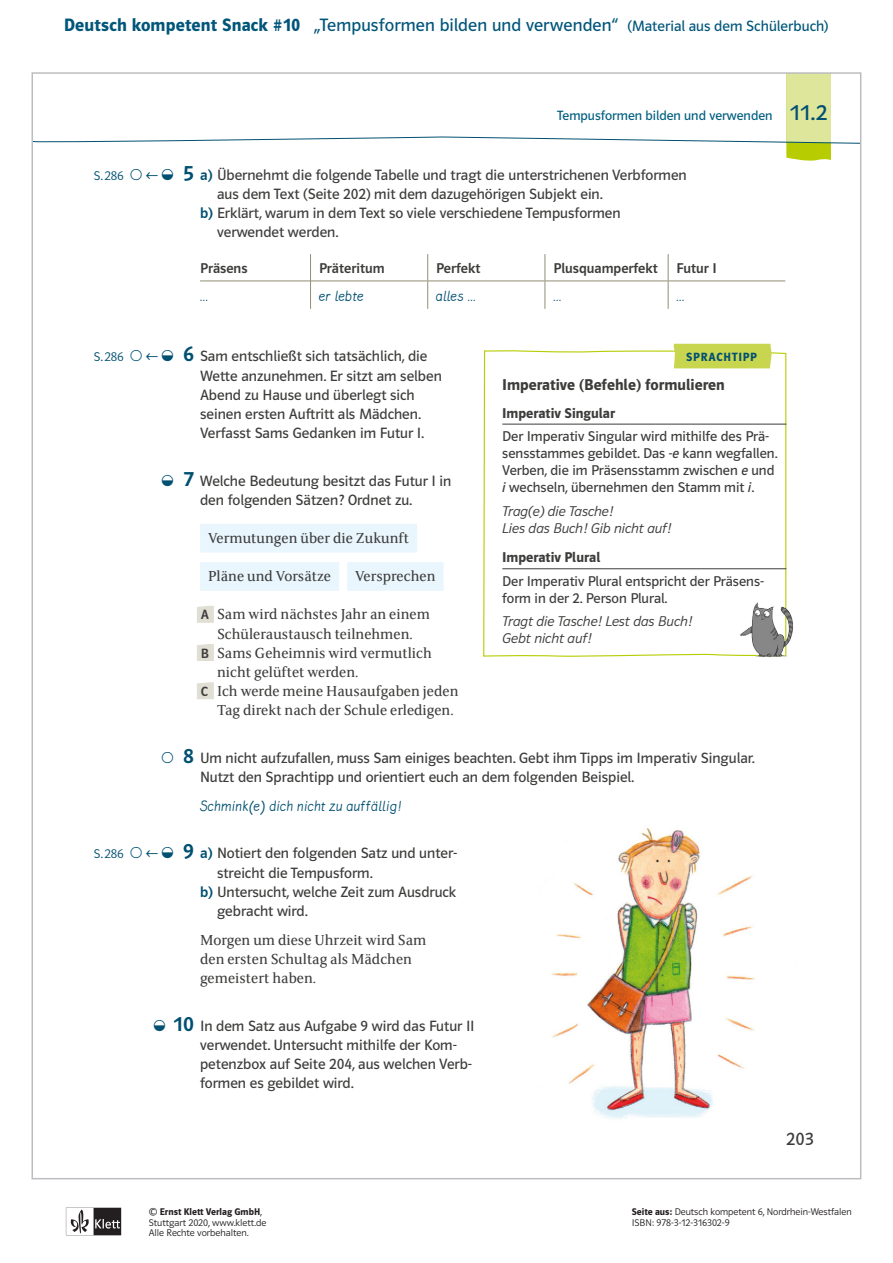
<style>
.page{position:relative;width:893px;height:1263px;background:#fff}
.page>*{position:absolute;margin:0;border:0;box-sizing:border-box;transform-origin:0 0}
.t1{font:22.5px "Polo 22 K Krftg 8";color:#005071}
.t2{font:18px "Polo CEF";letter-spacing:.005em;color:#00567a}
.t3{font:18px "Polo CEF Regular 18";color:#3c3c3b}
.t4{font:16.05px/19px "FS Sally Klett Regular 12";color:#3c3c3b}
.t5{font:15.75px "Lemme 2017";letter-spacing:.02em;color:#005071}
.t6{font:15.75px "Polo CEF Demibold 3";color:#3c3c3b}
.t7{font:15px/19px "Polo CEF Regular 18";color:#3c3c3b}
.t8{font:14.25px/17.1px "Polo CEF Regular 18";color:#3c3c3b}
.t9{font:14.25px/17.1px "Polo CEF Light Italic 3";color:#3c3c3b}
.t10{font:500 14.25px "Polo CEF";color:#3c3c3b}
.t11{font:14.25px "Polo CEF Demibold 3";color:#3c3c3b}
.t12{font:13.5px "Polo CEF Regular 18";color:#005e80}
.t13{font:500 13.5px "Polo CEF";color:#3c3c3b}
.t14{font:12.75px "Polo CEF Light 3";color:#005071}
.t15{font:12.75px "Polo CEF Regular 18";color:#005071}
.t16{font:12px "Polo CEF Demibold 3";letter-spacing:.07em;color:#005071}
.t17{font:300 9.75px/10.5px "Polo CEF";color:#231f20}
.s1{font-weight:600}
.s2{font-size:15px}
.s3{font-family:"Polo 22 K Buch 13";font-size:24px;color:#005071}
.s4{font-family:"Polo 22 K Krftg 8";font-size:22.5px}
.s5{font-family:"Polo CEF";font-weight:500;color:#005071}
.s6{font-family:"Polo CEF Regular Italic 2"}
</style>
<div class="page">
<svg style="left:66px;top:1208px;width:55px;height:27px"></svg>
<div style="left:200px;top:524px;width:217px;height:28px;background:#eaf6fe"></div>
<div style="left:200px;top:562px;width:139px;height:29px;background:#eaf6fe"></div>
<div style="left:347px;top:562px;width:96px;height:29px;background:#eaf6fe"></div>
<hr style="left:200px;top:281px;width:110px;height:1px;background:#918f74">
<hr style="left:311px;top:281px;width:117px;height:1px;background:#918f74">
<hr style="left:428px;top:281px;width:117px;height:1px;background:#918f74">
<svg style="left:427px;top:254px;width:1px;height:55px"></svg>
<hr style="left:545px;top:281px;width:123px;height:1px;background:#918f74">
<svg style="left:545px;top:254px;width:1px;height:55px"></svg>
<hr style="left:668px;top:281px;width:117px;height:1px;background:#918f74">
<svg style="left:668px;top:254px;width:1px;height:55px"></svg>
<svg style="left:310px;top:254px;width:1px;height:55px"></svg>
<svg style="left:197px;top:606px;width:17px;height:17px"></svg>
<svg style="left:197px;top:644px;width:17px;height:17px"></svg>
<svg style="left:197px;top:682px;width:17px;height:17px"></svg>
<svg style="left:483px;top:350px;width:304px;height:307px"></svg>
<div style="left:674px;top:344px;width:98px;height:24px;background:#c8d64f"></div>
<hr style="left:502px;top:568px;width:284px;height:1px;background:#3c3c3b">
<hr style="left:502px;top:424px;width:284px;height:1px;background:#3c3c3b">
<img style="left:735px;top:600px;width:58px;height:57px">
<img style="left:551px;top:828px;width:204px;height:291px">
<svg style="left:35px;top:75px;width:823px;height:86px"></svg>
<p class="t2" style="left:64px;top:14px;width:766px"><span class="s1">Deutsch kompetent Snack #10</span> „Tempusformen bilden und verwenden“ <span class="s2">(Material aus dem Schülerbuch)</span></p>
<p class="t12" style="left:557px;top:108px;width:271px">Tempusformen bilden und verwenden <span class="s3">11.2</span></p>
<p class="t14" style="left:94px;top:168px;width:31px">S.286</p>
<p class="t15" style="left:145px;top:167px;width:50px">← <span class="s4">5</span></p>
<p class="t7" style="left:200px;top:165px;width:488px"><span class="s5">a)</span> Übernehmt die folgende Tabelle und tragt die unterstrichenen Verbformen</p>
<p class="t7" style="left:217px;top:185px;width:387px">aus dem Text (Seite 202) mit dem dazugehörigen Subjekt ein.</p>
<p class="t7" style="left:200px;top:204px;width:422px"><span class="s5">b)</span> Erklärt, warum in dem Text so viele verschiedene Tempusformen</p>
<p class="t7" style="left:217px;top:223px;width:123px">verwendet werden.</p>
<p class="t10" style="left:200px;top:260px;width:49px">Präsens</p>
<p class="t10" style="left:319px;top:260px;width:67px">Präteritum</p>
<p class="t10" style="left:436px;top:260px;width:46px">Perfekt</p>
<p class="t10" style="left:553px;top:260px;width:106px">Plusquamperfekt</p>
<p class="t10" style="left:677px;top:260px;width:41px">Futur I</p>
<p class="t5" style="left:200px;top:287px;width:10px">…</p>
<p class="t5" style="left:319px;top:287px;width:46px">er lebte</p>
<p class="t5" style="left:436px;top:287px;width:41px">alles …</p>
<p class="t5" style="left:553px;top:287px;width:10px">…</p>
<p class="t5" style="left:677px;top:287px;width:10px">…</p>
<p class="t14" style="left:94px;top:349px;width:31px">S.286</p>
<p class="t15" style="left:145px;top:348px;width:50px">← <span class="s4">6</span></p>
<p class="t7" style="left:200px;top:347px;width:243px">Sam entschließt sich tatsächlich, die Wette anzunehmen. Er sitzt am selben Abend zu Hause und überlegt sich seinen ersten Auftritt als Mädchen.<br>Verfasst Sams Gedanken im Futur I.</p>
<p class="t7" style="left:200px;top:471px;width:253px">Welche Bedeutung besitzt das Futur I in den folgenden Sätzen? Ordnet zu.</p>
<p class="t4" style="left:208px;top:528px;width:203px">Vermutungen über die Zukunft</p>
<p class="t4" style="left:208px;top:566px;width:125px">Pläne und Vorsätze</p>
<p class="t4" style="left:355px;top:566px;width:82px">Versprechen</p>
<p class="t4" style="left:217px;top:604px;width:243px">Sam wird nächstes Jahr an einem<br>Schüleraustausch teilnehmen.<br>Sams Geheimnis wird vermutlich nicht gelüftet werden.<br>Ich werde meine Hausaufgaben jeden<br>Tag direkt nach der Schule erledigen.</p>
<p class="t7" style="left:200px;top:749px;width:556px">Um nicht aufzufallen, muss Sam einiges beachten. Gebt ihm Tipps im Imperativ Singular.<br>Nutzt den Sprachtipp und orientiert euch an dem folgenden Beispiel.</p>
<p class="t5" style="left:200px;top:797px;width:203px">Schmink(e) dich nicht zu auffällig!</p>
<p class="t7" style="left:200px;top:844px;width:259px"><span class="s5">a)</span> Notiert den folgenden Satz und unter-</p>
<p class="t7" style="left:217px;top:863px;width:157px">streicht die Tempusform.</p>
<p class="t7" style="left:200px;top:882px;width:258px"><span class="s5">b)</span> Untersucht, welche Zeit zum Ausdruck</p>
<p class="t7" style="left:217px;top:901px;width:92px">gebracht wird.</p>
<p class="t4" style="left:200px;top:929px;width:228px">Morgen um diese Uhrzeit wird Sam den ersten Schultag als Mädchen gemeistert haben.</p>
<p class="t7" style="left:200px;top:1016px;width:276px">In dem Satz aus Aufgabe 9 wird das Futur II verwendet. Untersucht mithilfe der Kom&shy;petenzbox auf Seite 204, aus welchen Verb&shy;formen es gebildet wird.</p>
<p class="t16" style="left:686px;top:350px;width:72px">SPRACHTIPP</p>
<p class="t6" style="left:502px;top:375px;width:224px">Imperative (Befehle) formulieren</p>
<p class="t11" style="left:502px;top:404px;width:114px">Imperativ Singular</p>
<p class="t8" style="left:502px;top:428px;width:277px">Der Imperativ Singular wird mithilfe des Prä&shy;sensstammes gebildet. Das <span class="s6">-e</span> kann wegfallen.<br>Verben, die im Präsensstamm zwischen <span class="s6">e</span> und <span class="s6">i</span> wechseln, übernehmen den Stamm mit <span class="s6">i</span>.</p>
<p class="t9" style="left:502px;top:503px;width:170px">Trag(e) die Tasche!<br>Lies das Buch! Gib nicht auf!</p>
<p class="t11" style="left:502px;top:549px;width:100px">Imperativ Plural</p>
<p class="t8" style="left:502px;top:573px;width:263px">Der Imperativ Plural entspricht der Präsens&shy;form in der 2. Person Plural.</p>
<p class="t9" style="left:502px;top:613px;width:191px">Tragt die Tasche! Lest das Buch!<br>Gebt nicht auf!</p>
<h1 class="t1" style="left:183px;top:466px;width:12px">7</h1>
<p class="t13" style="left:201px;top:607px;width:10px">A</p>
<p class="t13" style="left:201px;top:645px;width:10px">B</p>
<p class="t13" style="left:201px;top:683px;width:9px">C</p>
<h1 class="t1" style="left:183px;top:744px;width:12px">8</h1>
<p class="t14" style="left:94px;top:846px;width:31px">S.286</p>
<p class="t15" style="left:145px;top:846px;width:50px">← <span class="s4">9</span></p>
<h1 class="t1" style="left:174px;top:1011px;width:22px">10</h1>
<p class="t3" style="left:786px;top:1129px;width:29px">203</p>
<p class="t17" style="left:149px;top:1206px;width:119px">© <span class="s1">Ernst Klett Verlag GmbH</span>,<br>Stuttgart 2020, www.klett.de<br>Alle Rechte vorbehalten.</p>
<p class="t17" style="left:632px;top:1206px;width:222px"><span class="s1">Seite aus:</span> Deutsch kompetent 6, Nordrhein-Westfalen<br>ISBN: 978-3-12-316302-9</p>
</div>
